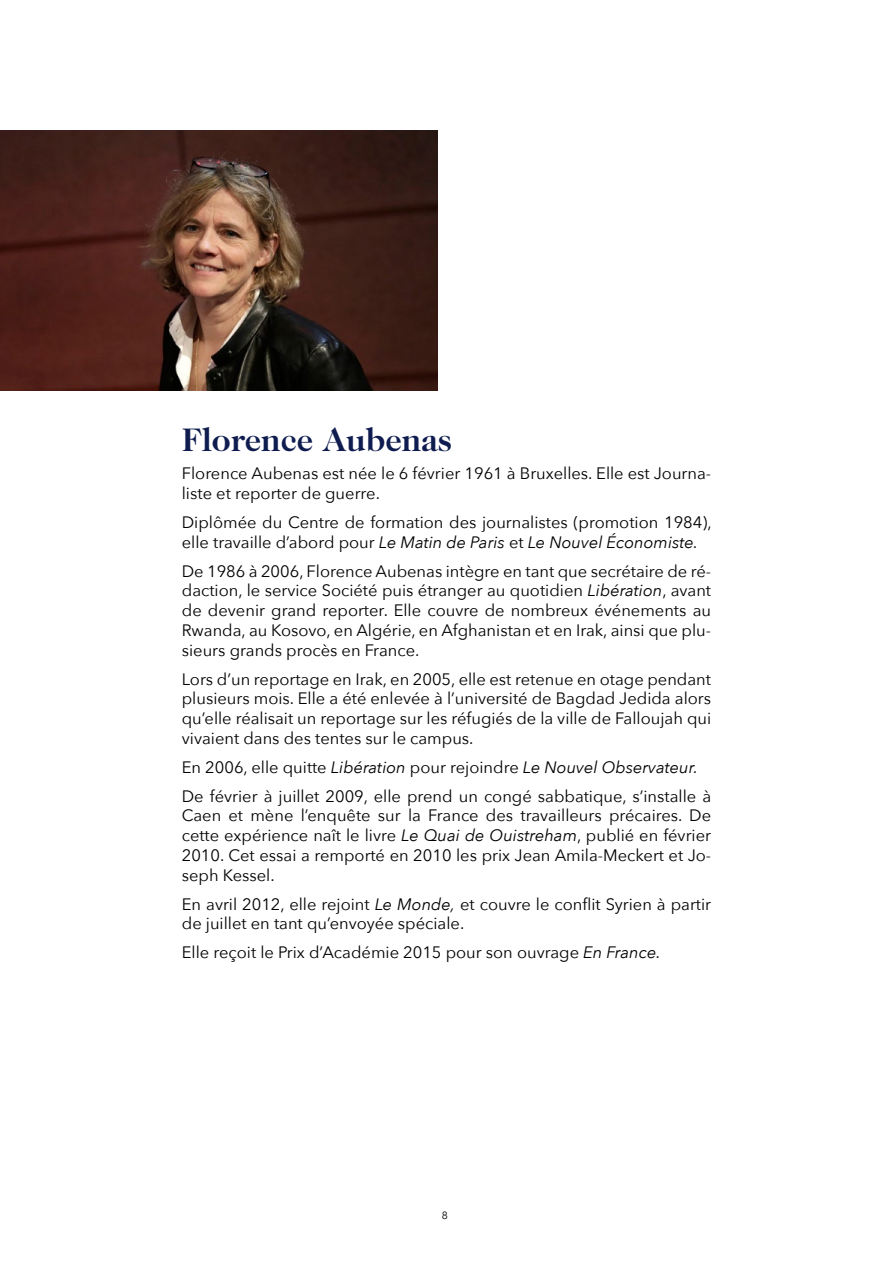
<style>
.page{position:relative;width:893px;height:1263px;background:#fff}
.page>*{position:absolute;margin:0;border:0;box-sizing:border-box;transform-origin:0 0}
.t1{font:700 33px "Caslon 224 Std";color:#0e1c4f}
.t2{font:16.5px/19.8px "Avenir Next";color:#000}
.t3{font:10.5px "Avenir Next";color:#000}
.s1{font-style:italic}
</style>
<div class="page">
<img style="left:0;top:131px;width:437px;height:259px">
<h1 class="t1" style="left:182px;top:420px;width:272px">Florence Aubenas</h1>
<p class="t2" style="left:182px;top:463px;width:531px">Florence Aubenas est née le 6 février 1961 à Bruxelles. Elle est Journa&shy;liste et reporter de guerre.</p>
<p class="t2" style="left:182px;top:512px;width:531px">Diplômée du Centre de formation des journalistes (promotion 1984), elle travaille d’abord pour <span class="s1">Le Matin de Paris</span> et <span class="s1">Le Nouvel Économiste.</span></p>
<p class="t2" style="left:182px;top:560px;width:531px;text-align:justify">De 1986 à 2006, Florence Aubenas intègre en tant que secrétaire de ré&shy;daction, le service Société puis étranger au quotidien <span class="s1">Libération</span>, avant de devenir grand reporter. Elle couvre de nombreux événements au Rwanda, au Kosovo, en Algérie, en Afghanistan et en Irak, ainsi que plu&shy;sieurs grands procès en France.</p>
<p class="t2" style="left:182px;top:668px;width:531px;text-align:justify">Lors d’un reportage en Irak, en 2005, elle est retenue en otage pendant plusieurs mois. Elle a été enlevée à l’université de Bagdad Jedida alors qu’elle réalisait un reportage sur les réfugiés de la ville de Falloujah qui vivaient dans des tentes sur le campus.</p>
<p class="t2" style="left:182px;top:752px;width:531px;line-height:28.8px">En 2006, elle quitte <span class="s1">Libération</span> pour rejoindre <span class="s1">Le Nouvel Observateur.<br></span>De février à juillet 2009, elle prend un congé sabbatique, s’installe à</p>
<p class="t2" style="left:182px;top:805px;width:531px;text-align:justify">Caen et mène l’enquête sur la France des travailleurs précaires. De cette expérience naît le livre <span class="s1">Le Quai de Ouistreham</span>, publié en février 2010. Cet essai a remporté en 2010 les prix Jean Amila-Meckert et Jo&shy;seph Kessel.</p>
<p class="t2" style="left:182px;top:893px;width:531px">En avril 2012, elle rejoint <span class="s1">Le Monde,</span> et couvre le conflit Syrien à partir de juillet en tant qu’envoyée spéciale.</p>
<p class="t2" style="left:182px;top:942px;width:480px">Elle reçoit le Prix d’Académie 2015 pour son ouvrage <span class="s1">En France.</span></p>
<p class="t3" style="left:442px;top:1207px;width:8px">8</p>
</div>
